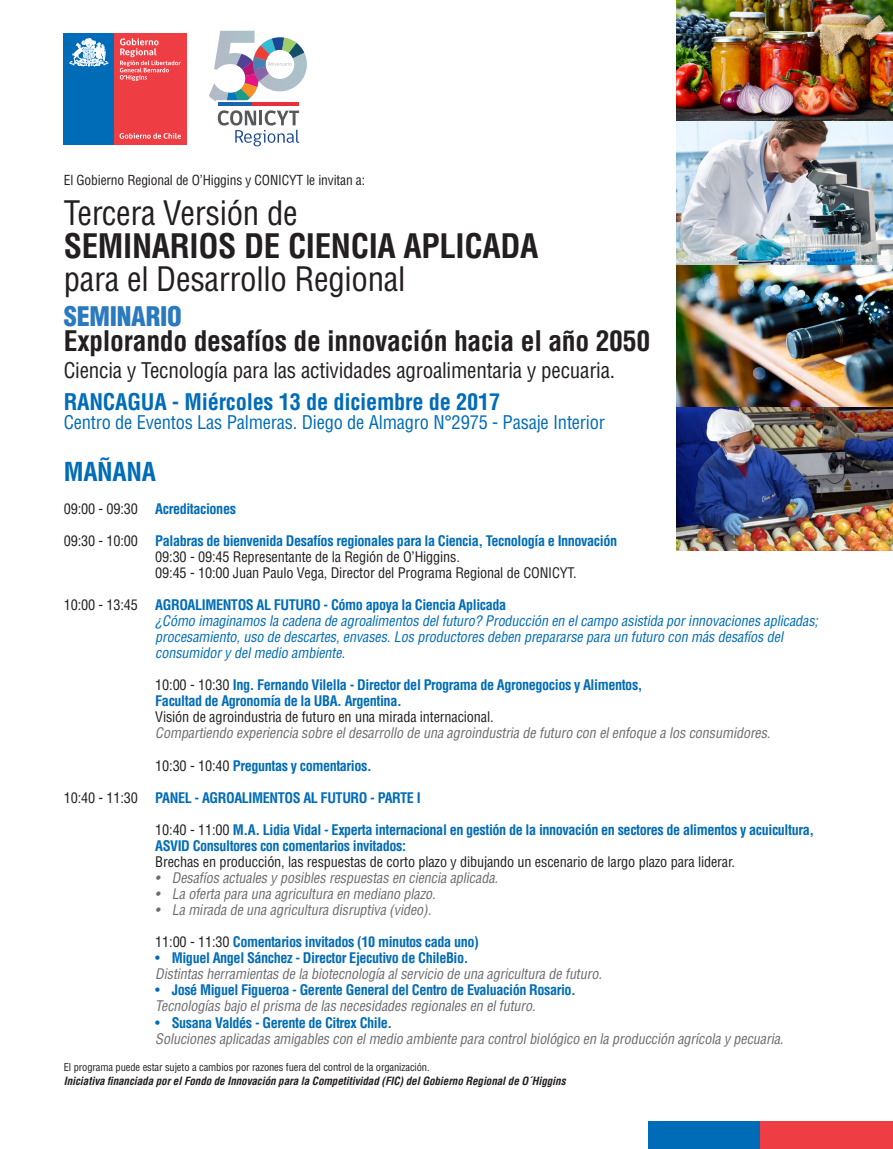
<style>
.page{position:relative;width:893px;height:1149px;background:#fff}
.page>*{position:absolute;margin:0;border:0;box-sizing:border-box;transform-origin:0 0}
.t1{font:condensed 33px "Helvetica";letter-spacing:-.01em;color:#231f20}
.t2{font:700 condensed 33px "Helvetica";letter-spacing:-.01em;color:#231f20}
.t3{font:700 condensed 27.6px "Helvetica";letter-spacing:-.01em;color:#231f20}
.t4{font:900 condensed 26.4px "Helvetica";letter-spacing:-.01em;color:#2b79be}
.t5{font:700 condensed 25.5px "Helvetica";letter-spacing:-.01em;color:#006cb7}
.t6{font:700 condensed 22.35px "Helvetica";letter-spacing:-.01em;color:#006cb7}
.t7{font:condensed 21.15px "Helvetica";letter-spacing:-.01em;color:#231f20}
.t8{font:condensed 18.45px "Helvetica";letter-spacing:-.01em;color:#006cb7}
.t9{font:700 condensed 14.25px/16px "Helvetica";letter-spacing:-.03em;color:#006cb7}
.t10{font:italic condensed 14.25px "Helvetica";color:#6c6d70}
.t11{font:condensed 14.25px "Helvetica";letter-spacing:-.01em;color:#231f20}
.t12{font:italic condensed 14.25px/16px "Helvetica";color:#006cb7}
.t13{font:condensed 13.5px "Helvetica";letter-spacing:-.01em;color:#231f20}
.t14{font:italic 700 condensed 11.1px "Helvetica";letter-spacing:-.01em;color:#231f20}
.t15{font:condensed 10.5px "Helvetica";letter-spacing:-.01em;color:#231f20}
.s1{font-weight:400;color:#231f20}
.s2{font-weight:400}
</style>
<div class="page">
<div style="left:760px;top:1120px;width:133px;height:28px;background:#ee3d43"></div>
<div style="left:648px;top:1120px;width:112px;height:28px;background:#006cb7"></div>
<img style="left:676px;top:0;width:217px;height:550px">
<div style="left:114px;top:33px;width:73px;height:111px;background:#ee3d43"></div>
<div style="left:64px;top:33px;width:50px;height:111px;background:#006cb7"></div>
<svg style="left:69px;top:38px;width:39px;height:28px"></svg>
<svg style="left:120px;top:38px;width:61px;height:43px"></svg>
<svg style="left:120px;top:133px;width:61px;height:6px"></svg>
<svg style="left:209px;top:31px;width:98px;height:70px"></svg>
<hr style="left:251px;top:102px;width:48px;height:4px;background:#e73038">
<hr style="left:218px;top:102px;width:33px;height:4px;background:#1a65af">
<svg style="left:218px;top:110px;width:81px;height:36px"></svg>
<p class="t13" style="left:64px;top:172px;width:303px">El Gobierno Regional de O’Higgins y CONICYT le invitan a:</p>
<p class="t1" style="left:64px;top:192px;width:235px">Tercera Versión de</p>
<p class="t2" style="left:64px;top:225px;width:476px">SEMINARIOS DE CIENCIA APLICADA</p>
<p class="t1" style="left:64px;top:258px;width:343px">para el Desarrollo Regional</p>
<p class="t4" style="left:64px;top:300px;width:120px">SEMINARIO</p>
<p class="t3" style="left:64px;top:324px;width:588px">Explorando desafíos de innovación hacia el año 2050</p>
<p class="t7" style="left:64px;top:357px;width:553px">Ciencia y Tecnología para las actividades agroalimentaria y pecuaria.</p>
<p class="t6" style="left:64px;top:388px;width:438px">RANCAGUA - Miércoles 13 de diciembre de 2017</p>
<p class="t8" style="left:64px;top:410px;width:543px">Centro de Eventos Las Palmeras. Diego de Almagro N°2975 - Pasaje Interior</p>
<p class="t5" style="left:64px;top:456px;width:94px">MAÑANA</p>
<p class="t9" style="left:64px;top:500px;width:174px"><span class="s1">09:00 - 09:30</span> Acreditaciones</p>
<p class="t9" style="left:64px;top:532px;width:555px"><span class="s1">09:30 - 10:00</span> Palabras de bienvenida Desafíos regionales para la Ciencia, Tecnología e Innovación</p>
<p class="t11" style="left:155px;top:547px;width:306px">09:30 - 09:45 Representante de la Región de O’Higgins.</p>
<p class="t11" style="left:155px;top:563px;width:423px">09:45 - 10:00 Juan Paulo Vega, Director del Programa Regional de CONICYT.</p>
<p class="t9" style="left:64px;top:596px;width:444px"><span class="s1">10:00 - 13:45</span> AGROALIMENTOS AL FUTURO - Cómo apoya la Ciencia Aplicada</p>
<p class="t12" style="left:155px;top:612px;width:667px">¿Cómo imaginamos la cadena de agroalimentos delfuturo? Producción en elcampo asistida porinnovaciones aplicadas; procesamiento,uso de descartes,envases.Los productores deben prepararse para un futuro con más desafíos del consumidory delmedio ambiente.</p>
<p class="t9" style="left:155px;top:676px;width:489px"><span class="s1">10:00 - 10:30</span> Ing. Fernando Vilella - Director del Programa de Agronegocios y Alimentos,</p>
<p class="t9" style="left:155px;top:692px;width:248px">Facultad de Agronomía de la UBA. Argentina.</p>
<p class="t11" style="left:155px;top:708px;width:340px">Visión de agroindustria de futuro en una mirada internacional.</p>
<p class="t10" style="left:155px;top:724px;width:620px">Compartiendo experiencia sobre eldesarrollo de una agroindustria de futuro con elenfoque a los consumidores.</p>
<p class="t9" style="left:155px;top:757px;width:218px"><span class="s1">10:30 - 10:40</span> Preguntas y comentarios.</p>
<p class="t9" style="left:64px;top:789px;width:358px"><span class="s1">10:40 - 11:30</span> PANEL - AGROALIMENTOS AL FUTURO - PARTE I</p>
<p class="t9" style="left:155px;top:821px;width:660px"><span class="s1">10:40 - 11:00</span> M.A. Lidia Vidal - Experta internacional en gestión de la innovación en sectores de alimentos y acuicultura,<br>ASVID Consultores con comentarios invitados:</p>
<p class="t11" style="left:155px;top:852px;width:581px">Brechas en producción, las respuestas de corto plazo y dibujando un escenario de largo plazo para liderar.</p>
<p class="t10" style="left:155px;top:868px;width:347px">• Desafíos actuales y posibles respuestas en ciencia aplicada.</p>
<p class="t10" style="left:155px;top:884px;width:285px">• La oferta para una agricultura en mediano plazo.</p>
<p class="t10" style="left:155px;top:900px;width:281px">• La mirada de una agricultura disruptiva (video).</p>
<p class="t9" style="left:155px;top:933px;width:325px"><span class="s1">11:00 - 11:30</span> Comentarios invitados (10 minutos cada uno)</p>
<p class="t9" style="left:155px;top:949px;width:315px"><span class="s2">•</span> Miguel Angel Sánchez - Director Ejecutivo de ChileBio.</p>
<p class="t10" style="left:155px;top:964px;width:451px">Distintas herramientas de la biotecnología alservicio de una agricultura de futuro.</p>
<p class="t9" style="left:155px;top:981px;width:422px"><span class="s2">•</span> José Miguel Figueroa - Gerente General del Centro de Evaluación Rosario.</p>
<p class="t10" style="left:155px;top:997px;width:385px">Tecnologías bajo elprisma de las necesidades regionales en elfuturo.</p>
<p class="t9" style="left:155px;top:1013px;width:239px"><span class="s2">•</span> Susana Valdés - Gerente de Citrex Chile.</p>
<p class="t10" style="left:155px;top:1029px;width:633px">Soluciones aplicadas amigables con elmedio ambiente para controlbiológico en la producción agrícola y pecuaria.</p>
<p class="t15" style="left:64px;top:1060px;width:367px">El programa puede estar sujeto a cambios por razones fuera del control de la organización.</p>
<p class="t14" style="left:64px;top:1073px;width:503px">Iniciativa financiada por el Fondo de Innovación para la Competitividad (FIC) del Gobierno Regional de O´Higgins</p>
</div>
